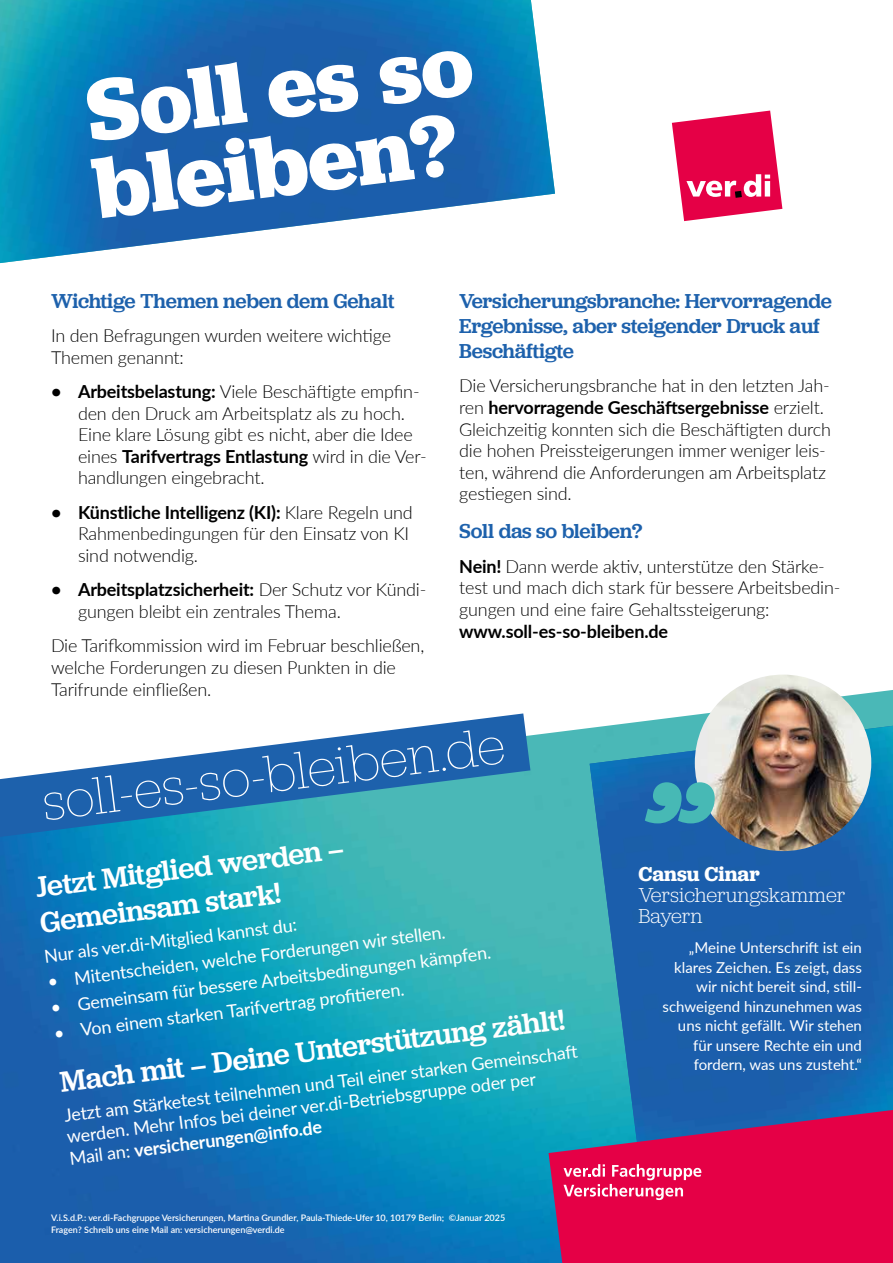
<style>
.page{position:relative;width:893px;height:1263px;background:#fff}
.page>*{position:absolute;margin:0;border:0;box-sizing:border-box;transform-origin:0 0}
.t1{font:italic 700 133.2px "Jubilat";color:#47b9b5}
.t2{font:700 90px/77.4px "Jubilat";color:#fff}
.t3{font:100 54.9px "Jubilat";color:#fff}
.t4{font:500 30px/36px "Jubilat";color:#fff}
.t5{font:500 21px/25.2px "Jubilat";letter-spacing:-.015em;color:#1d61ac}
.t6{font:300 21px/21px "Jubilat";color:#fff}
.t7{font:600 21px "Jubilat";color:#fff}
.t8{font:300 18px/21.6px "Lato";letter-spacing:-.01em;color:#000}
.t9{font:18px/21.8px "Lato";color:#fff}
.t10{font:700 18px "Lato";letter-spacing:-.01em;color:#000}
.t11{font:15px/19.5px "Lato";color:#fff;text-align:right}
.t12{font:600 9px/12px "Lato";color:#fff}
.s1{font-weight:700}
</style>
<div class="page">
<img style="left:0;top:690px;width:893px;height:573px">
<img style="left:590px;top:726px;width:303px;height:384px">
<img style="left:695px;top:675px;width:176px;height:176px;border-radius:88px">
<svg style="left:549px;top:1110px;width:344px;height:153px;background:#c11558"></svg>
<svg style="left:563px;top:1164px;width:138px;height:36px;background:#eb3e72"></svg>
<img style="left:0;top:0;width:555px;height:263px">
<svg style="left:672px;top:111px;width:110px;height:110px"></svg>
<svg style="left:0;top:713px;width:530px;height:124px"></svg>
<h2 class="t2" style="left:80px;top:72px;width:392px;rotate:-7deg">Soll es so bleiben?</h2>
<p class="t5" style="left:51px;top:287px;width:345px">Wichtige Themen neben dem Gehalt</p>
<p class="t8" style="left:51px;top:324px;width:342px">In den Befragungen wurden weitere wichtige<br>Themen genannt:</p>
<p class="t8" style="left:78px;top:380px;width:350px;text-indent:-27px"><span class="s1">• Arbeitsbelastung:</span> Viele Beschäftigte empfin&shy;den den Druck am Arbeitsplatz als zu hoch.<br>Eine klare Lösung gibt es nicht, aber die Idee eines <span class="s1">Tarifvertrags Entlastung</span> wird in die Ver&shy;handlungen eingebracht.</p>
<p class="t8" style="left:78px;top:501px;width:336px;text-indent:-27px"><span class="s1">• Künstliche Intelligenz (KI):</span> Klare Regeln und<br>Rahmenbedingungen für den Einsatz von KI sind notwendig.</p>
<p class="t8" style="left:78px;top:578px;width:350px;text-indent:-27px"><span class="s1">• Arbeitsplatzsicherheit:</span> Der Schutz vor Kündi&shy;gungen bleibt ein zentrales Thema.</p>
<p class="t8" style="left:51px;top:634px;width:375px">Die Tarifkommission wird im Februar beschließen, welche Forderungen zu diesen Punkten in die<br>Tarifrunde einfließen.</p>
<p class="t5" style="left:459px;top:287px;width:374px">Versicherungsbranche: Hervorragende<br>Ergebnisse, aber steigender Druck auf<br>Beschäftigte</p>
<p class="t8" style="left:459px;top:374px;width:373px">Die Versicherungsbranche hat in den letzten Jah&shy;ren <span class="s1">hervorragende Geschäftsergebnisse</span> erzielt.<br>Gleichzeitig konnten sich die Beschäftigten durch die hohen Preissteigerungen immer weniger leis&shy;ten, während die Anforderungen am Arbeitsplatz gestiegen sind.</p>
<p class="t5" style="left:459px;top:518px;width:184px">Soll das so bleiben?</p>
<p class="t8" style="left:459px;top:555px;width:383px"><span class="s1">Nein!</span> Dann werde aktiv, unterstütze den Stärke&shy;test und mach dich stark für bessere Arbeitsbedin&shy;gungen und eine faire Gehaltssteigerung:</p>
<p class="t10" style="left:459px;top:618px;width:210px">www.soll-es-so-bleiben.de</p>
<h3 class="t3" style="left:38px;top:768px;width:467px;rotate:-7deg">soll-es-so-bleiben.de</h3>
<h3 class="t4" style="left:33px;top:868px;width:312px;rotate:-7deg">Jetzt Mitglied werden –<br>Gemeinsam stark!</h3>
<p class="t9" style="left:43px;top:944px;width:256px;rotate:-7deg">Nur als ver.di-Mitglied kannst du:</p>
<p class="t9" style="left:46px;top:970px;width:402px;rotate:-7deg">• Mitentscheiden, welche Forderungen wir stellen.</p>
<p class="t9" style="left:49px;top:995px;width:445px;rotate:-7deg">• Gemeinsam für bessere Arbeitsbedingungen kämpfen.</p>
<p class="t9" style="left:53px;top:1021px;width:354px;rotate:-7deg">• Von einem starken Tarifvertrag profi ti eren.</p>
<h3 class="t4" style="left:58px;top:1063px;width:510px;rotate:-7deg">Mach mit – Deine Unterstützung zählt!</h3>
<p class="t9" style="left:63px;top:1103px;width:513px;rotate:-7deg">Jetzt am Stärketest teilnehmen und Teil einer starken Gemeinschaft werden. Mehr Infos bei deiner ver.di-Betriebsgruppe oder per<br>Mail an: <span class="s1">versicherungen@info.de</span></p>
<p class="t12" style="left:51px;top:1211px;width:456px">V.i.S.d.P.: ver.di-Fachgruppe Versicherungen, Martina Grundler, Paula-Thiede-Ufer 10, 10179 Berlin; ©Januar 2025<br>Fragen? Schreib uns eine Mail an: versicherungen@verdi.de</p>
<h1 class="t1" style="left:655px;top:679px;width:69px">„</h1>
<p class="t7" style="left:638px;top:861px;width:123px">Cansu Cinar</p>
<p class="t6" style="left:638px;top:884px;width:208px">Versicherungskammer<br>Bayern</p>
<p class="t11" style="left:663px;top:937px;width:201px">„Meine Unterschrift ist ein klares Zeichen. Es zeigt, dass wir nicht bereit sind, still&shy;schweigend hinzunehmen was uns nicht gefällt. Wir stehen für unsere Rechte ein und fordern, was uns zusteht.“</p>
</div>
